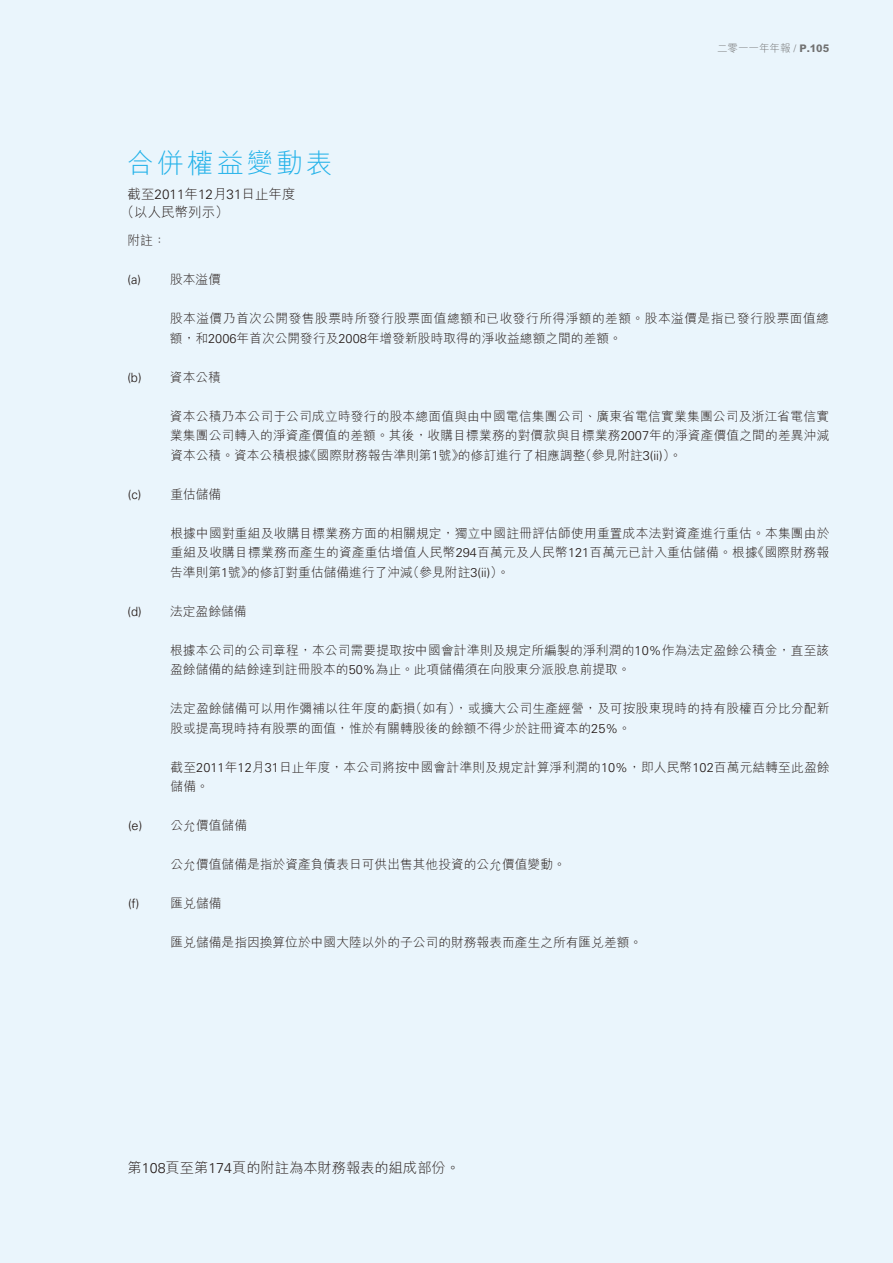
<style>
.page{position:relative;width:893px;height:1263px;background:#eaf5fc}
.page>*{position:absolute;margin:0;border:0;box-sizing:border-box;transform-origin:0 0}
.t1{font:27px "M Hei HK Light E Ten B5 H";letter-spacing:.1em;color:#23b2e9}
.t2{font:14.25px "M Hei HK Light E Ten B5 H";color:#231916}
.t3{font:13.5px/18px "M Hei HK Light E Ten B5 H";color:#231916}
.t4{font:12.75px/19.5px "M Hei HK Light E Ten B5 H";color:#231916}
.t5{font:12.75px/19.5px "M Hei HK Light E Ten B5 H";letter-spacing:.035em;color:#231916}
.t6{font:300 12.75px "Univers LT Std";color:#231916}
.t7{font:10.5px "M Hei HK Light E Ten B5 H";color:#717171}
.s1{font-family:"Univers LT Std";font-weight:300}
.s2{font-family:"M Hei HK Xbold E Ten B5 H"}
</style>
<div class="page">
<h1 class="t1" style="left:128px;top:153px;width:207px">合併權益變動表</h1>
<p class="t3" style="left:121px;top:187px;width:176px;text-indent:7px">截至<span class="s1">2011</span>年<span class="s1">12</span>月<span class="s1">31</span>日止年度（以人民幣列示）</p>
<p class="t7" style="left:717px;top:44px;width:114px">二零一一年年報 / <span class="s2">P.105</span></p>
<p class="t4" style="left:128px;top:232px;width:40px">附註：</p>
<p class="t4" style="left:128px;top:271px;width:95px"><span class="s1">(a)</span> 股本溢價</p>
<p class="t5" style="left:170px;top:310px;width:661px">股本溢價乃首次公開發售股票時所發行股票面值總額和已收發行所得淨額的差額。股本溢價是指已發行股票面值總額，和<span class="s1">2006</span>年首次公開發行及<span class="s1">2008</span>年增發新股時取得的淨收益總額之間的差額。</p>
<p class="t4" style="left:127px;top:369px;width:95px"><span class="s1">(b)</span> 資本公積</p>
<p class="t4" style="left:170px;top:408px;width:661px;text-align:justify">資本公積乃本公司于公司成立時發行的股本總面值與由中國電信集團公司、廣東省電信實業集團公司及浙江省電信實業集團公司轉入的淨資產價值的差額。其後，收購目標業務的對價款與目標業務<span class="s1">2007</span>年的淨資產價值之間的差異沖減資本公積。資本公積根據《國際財務報告準則第<span class="s1">1</span>號》的修訂進行了相應調整（參見附註<span class="s1">3(ii)</span>）。</p>
<p class="t4" style="left:128px;top:486px;width:95px"><span class="s1">(c)</span> 重估儲備</p>
<p class="t4" style="left:170px;top:525px;width:661px;text-align:justify">根據中國對重組及收購目標業務方面的相關規定，獨立中國註冊評估師使用重置成本法對資產進行重估。本集團由於重組及收購目標業務而產生的資產重估增值人民幣<span class="s1">294</span>百萬元及人民幣<span class="s1">121</span>百萬元已計入重估儲備。根據《國際財務報告準則第<span class="s1">1</span>號》的修訂對重估儲備進行了沖減（參見附註<span class="s1">3(ii)</span>）。</p>
<p class="t4" style="left:128px;top:603px;width:121px"><span class="s1">(d)</span> 法定盈餘儲備</p>
<p class="t4" style="left:170px;top:642px;width:661px">根據本公司的公司章程，本公司需要提取按中國會計準則及規定所編製的淨利潤的<span class="s1">10%</span>作為法定盈餘公積金，直至該盈餘儲備的結餘達到註冊股本的<span class="s1">50%</span>為止。此項儲備須在向股東分派股息前提取。</p>
<p class="t4" style="left:170px;top:700px;width:661px">法定盈餘儲備可以用作彌補以往年度的虧損（如有），或擴大公司生產經營，及可按股東現時的持有股權百分比分配新股或提高現時持有股票的面值，惟於有關轉股後的餘額不得少於註冊資本的<span class="s1">25%</span>。</p>
<p class="t4" style="left:170px;top:759px;width:661px">截至<span class="s1">2011</span>年<span class="s1">12</span>月<span class="s1">31</span>日止年度，本公司將按中國會計準則及規定計算淨利潤的<span class="s1">10%</span>，即人民幣<span class="s1">102</span>百萬元結轉至此盈餘儲備。</p>
<p class="t4" style="left:128px;top:817px;width:121px"><span class="s1">(e)</span> 公允價值儲備</p>
<p class="t4" style="left:171px;top:856px;width:397px">公允價值儲備是指於資產負債表日可供出售其他投資的公允價值變動。</p>
<p class="t6" style="left:128px;top:898px;width:13px">(f)</p>
<p class="t4" style="left:171px;top:895px;width:52px">匯兌儲備</p>
<p class="t4" style="left:171px;top:934px;width:473px">匯兌儲備是指因換算位於中國大陸以外的子公司的財務報表而產生之所有匯兌差額。</p>
<p class="t2" style="left:128px;top:1163px;width:334px">第<span class="s1">108</span>頁至第<span class="s1">174</span>頁的附註為本財務報表的組成部份。</p>
</div>
